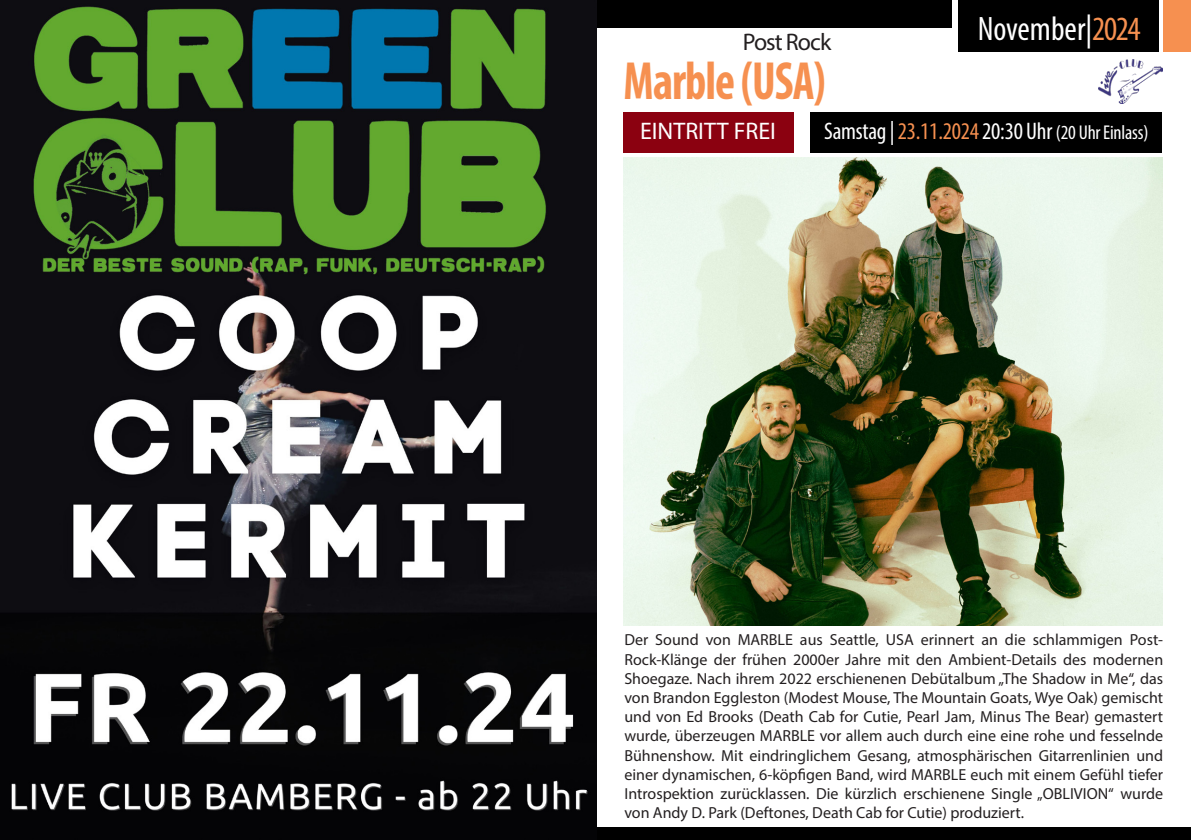
<style>
.page{position:relative;width:1191px;height:840px;background:#fff}
.page>*{position:absolute;margin:0;border:0;box-sizing:border-box;transform-origin:0 0}
.t1{font:700 condensed 54px "Myriad Pro";letter-spacing:-.02em;color:#f69050;scale:.88 1}
.t2{font:condensed 34px "Myriad Pro";letter-spacing:-.005em;color:#fff}
.t3{font:condensed 24px "Myriad Pro";letter-spacing:-.01em;color:#fff}
.t4{font:24px "Myriad Pro";color:#fff}
.t5{font:24px "Myriad Pro";letter-spacing:-.04em;color:#231f20}
.t6{font:16px/19.2px "Myriad Pro";color:#231f20;text-align:justify}
.s1{color:#f69050}
.s2{font-size:20px}
</style>
<div class="page">
<div style="left:595px;top:0;width:356px;height:27px;background:#000"></div>
<div style="left:958px;top:0;width:200px;height:51px;background:#000"></div>
<div style="left:1163px;top:0;width:28px;height:51px;background:#f69050"></div>
<div style="left:0;top:827px;width:1191px;height:12px;background:#000"></div>
<img style="left:1px;top:0;width:595px;height:827px">
<img style="left:1099px;top:59px;width:63px;height:44px">
<div style="left:810px;top:112px;width:351px;height:40px;background:#000"></div>
<div style="left:623px;top:112px;width:170px;height:40px;background:#8b0110"></div>
<img style="left:623px;top:157px;width:539px;height:468px">
<h2 class="t2" style="left:977px;top:8px;width:164px">November|<span class="s1">2024</span></h2>
<h3 class="t5" style="left:743px;top:27px;width:90px">Post Rock</h3>
<h1 class="t1" style="left:623px;top:47px;width:231px">Marble (USA)</h1>
<h3 class="t4" style="left:640px;top:116px;width:137px">EINTRITT FREI</h3>
<h3 class="t3" style="left:824px;top:117px;width:326px">Samstag|<span class="s1">23.11.2024</span>20:30 Uhr <span class="s2">(20 Uhr Einlass)</span></h3>
<p class="t6" style="left:624px;top:629px;width:540px">Der Sound von MARBLE aus Seattle, USA erinnert an die schlammigen Post-Rock-Klänge der frühen 2000er Jahre mit den Ambient-Details des modernen Shoegaze. Nach ihrem 2022 erschienenen Debütalbum „The Shadow in Me“, das von Brandon Eggleston (Modest Mouse, The Mountain Goats, Wye Oak) gemischt und von Ed Brooks (Death Cab for Cutie, Pearl Jam, Minus The Bear) gemastert wurde, überzeugen MARBLE vor allem auch durch eine eine rohe und fesselnde Bühnenshow. Mit eindringlichem Gesang, atmosphärischen Gitarrenlinien und einer dynamischen, 6-köpfigen Band, wird MARBLE euch mit einem Gefühl tiefer Introspektion zurücklassen. Die kürzlich erschienene Single „OBLIVION“ wurde von Andy D. Park (Deftones, Death Cab for Cutie) produziert.</p>
</div>
